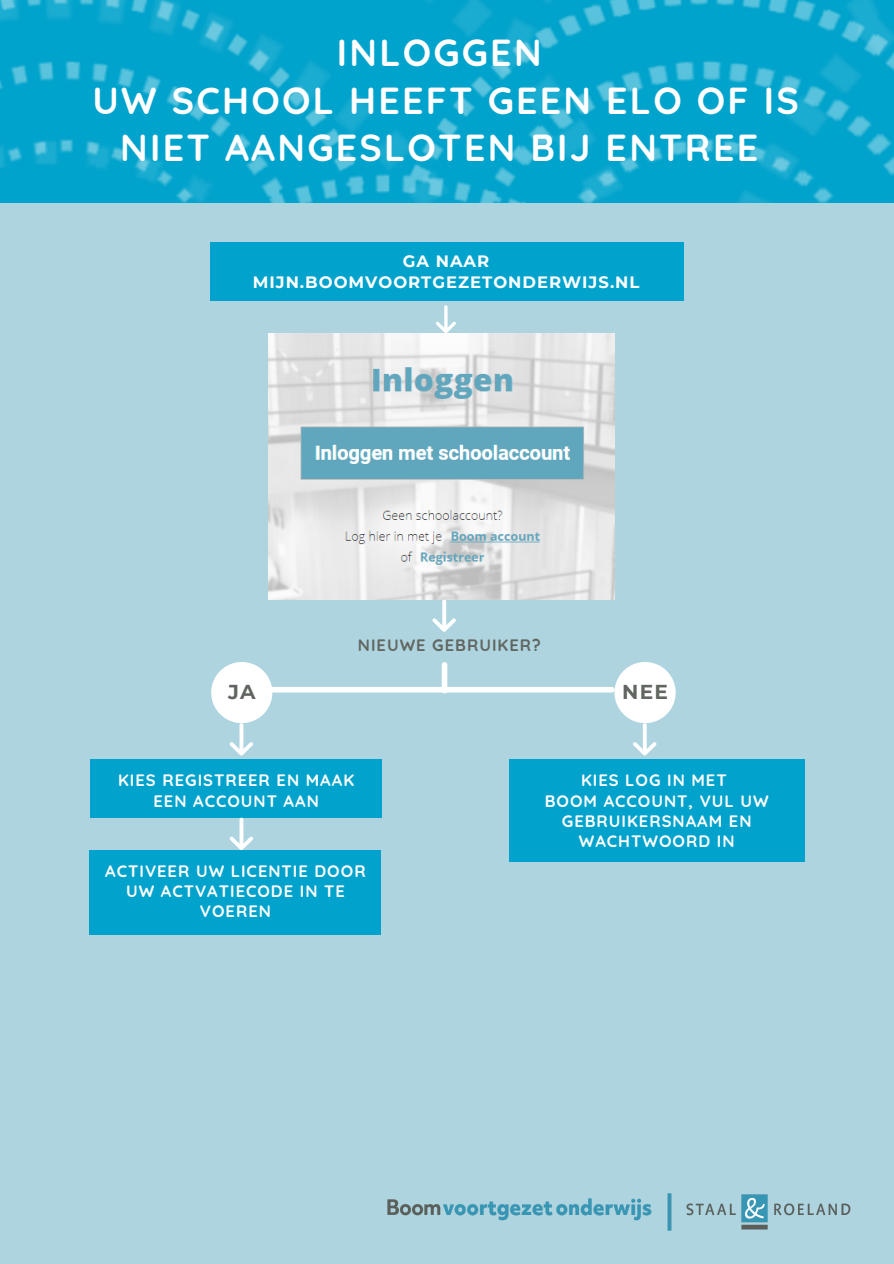
<style>
.page{position:relative;width:894px;height:1264px;background:#fff}
.page>*{position:absolute;margin:0;border:0;box-sizing:border-box;transform-origin:0 0}
.t1{font:700 37.5px/47.2px "Quicksand";letter-spacing:.06em;color:#fff;text-align:center}
.t2{font:700 20.1px "Montserrat";color:#616661}
.t3{font:700 16.5px/20.2px "Quicksand";letter-spacing:.06em;color:#fff;text-align:center}
.t4{font:700 16.5px/20.2px "Montserrat";letter-spacing:.06em;color:#fff;text-align:center}
.t5{font:700 16.5px "Quicksand";letter-spacing:.06em;color:#616661}
</style>
<div class="page">
<div style="left:0;top:0;width:893px;height:1263px;background:#aed4e0"></div>
<img style="left:0;top:0;width:893px;height:202px">
<svg style="left:436px;top:305px;width:20px;height:28px"></svg>
<svg style="left:432px;top:599px;width:24px;height:33px"></svg>
<div style="left:90px;top:759px;width:292px;height:58px;background:#01a3cc"></div>
<img style="left:387px;top:1193px;width:464px;height:38px">
<img style="left:269px;top:333px;width:345px;height:266px">
<div style="left:211px;top:242px;width:473px;height:59px;background:#01a3cc"></div>
<div style="left:271px;top:687px;width:340px;height:5px;background:#fff"></div>
<svg style="left:614px;top:662px;width:61px;height:93px"></svg>
<div style="left:441px;top:664px;width:6px;height:26px;background:#fff"></div>
<div style="left:509px;top:759px;width:295px;height:103px;background:#01a3cc"></div>
<svg style="left:211px;top:662px;width:61px;height:93px"></svg>
<svg style="left:229px;top:817px;width:24px;height:33px"></svg>
<div style="left:89px;top:850px;width:292px;height:84px;background:#01a3cc"></div>
<p class="t1" style="left:337px;top:29px;width:206px">INLOGGEN</p>
<p class="t1" style="left:92px;top:76px;width:707px">UW SCHOOL HEEFT GEEN ELO OF IS<br>NIET AANGESLOTEN BIJ ENTREE</p>
<p class="t4" style="left:252px;top:251px;width:388px">GA NAAR<br>MIJN.BOOMVOORTGEZETONDERWIJS.NL</p>
<p class="t2" style="left:228px;top:679px;width:29px">JA</p>
<p class="t5" style="left:358px;top:634px;width:184px">NIEUWE GEBRUIKER?</p>
<p class="t2" style="left:622px;top:679px;width:47px">NEE</p>
<p class="t3" style="left:118px;top:770px;width:237px">KIES REGISTREER EN MAAK<br>EEN ACCOUNT AAN</p>
<p class="t3" style="left:105px;top:860px;width:262px">ACTIVEER UW LICENTIE DOOR<br>UW ACTVATIECODE IN TE<br>VOEREN</p>
<p class="t3" style="left:581px;top:770px;width:147px">KIES LOG IN MET</p>
<p class="t3" style="left:544px;top:790px;width:225px">BOOM ACCOUNT, VUL UW<br>GEBRUIKERSNAAM EN<br>WACHTWOORD IN</p>
</div>
